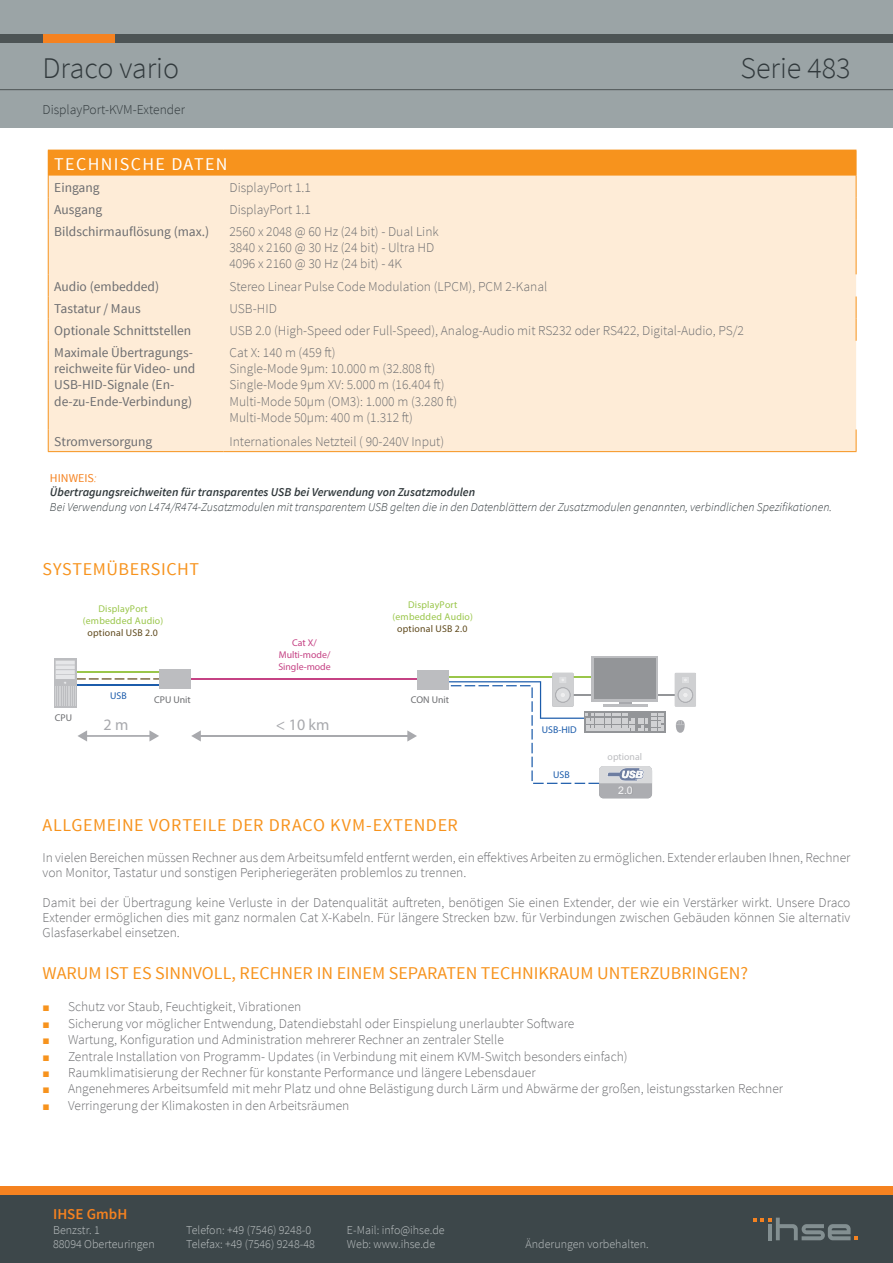
<style>
.page{position:relative;width:893px;height:1263px;background:#fff}
.page>*{position:absolute;margin:0;border:0;box-sizing:border-box;transform-origin:0 0}
.t1{font:300 30px "Source Sans Pro";color:#31393c}
.Text_Normal_1_8pt{font:18px "Source Sans Pro";color:#f7931d}
.Text_Normal_1_8pt-2{font:18px "Source Sans Pro";letter-spacing:.035em;color:#f7931d}
.t2{font:18px "Source Sans Pro";letter-spacing:.075em;color:#fff}
.Überschrift_1{font:18px "Source Sans Pro";letter-spacing:.03em;color:#f7931d}
.t3{font:15.9px "Helvetica";color:#a8a9ad}
.t4{font:600 15px "Source Sans Pro";letter-spacing:.005em;color:#f58220}
.Text_Normal_1_8pt-3{font:300 13.5px/15px "Source Sans Pro";color:#6c6d70}
.Text_Normal_1_8pt-4{font:13.5px/16.2px "Source Sans Pro";color:#6c6d70}
.t5{font:300 13.5px "Source Sans Pro";color:#31393c}
.t6{font:italic 300 12px "Source Sans Pro";color:#31393c}
.t7{font:300 12px/14.4px "Source Sans Pro";color:#c0c5c6}
.t8{font:italic 600 12px "Source Sans Pro";color:#31393c}
.t9{font:12px "Source Sans Pro";color:#f58220}
.t10{font:10.5px "Arial";color:#fff}
.t11{font:9.9px/11.9px "Helvetica";letter-spacing:.02em;color:#9ac64a;text-align:center}
.t12{font:9.9px "Helvetica";letter-spacing:.02em;color:#5f491c}
.t13{font:9.9px/11.9px "Helvetica";color:#c54284;text-align:center}
.t14{font:700 9.9px "Helvetica";color:#6d6e71}
.t15{font:9.9px "Helvetica";color:#1c5cab}
.t16{font:700 9.9px "Helvetica";color:#bcbdc0}
.s1{font-weight:300;font-style:italic}
.s2{font-family:"Arial";font-weight:400;font-size:12px;color:#f7931d}
</style>
<div class="page">
<div style="left:0;top:0;width:893px;height:128px;background:#9ba4a6"></div>
<hr style="left:0;top:89px;width:893px;height:1px;background:#4d5455">
<div style="left:115px;top:34px;width:778px;height:9px;background:#4d5455"></div>
<div style="left:43px;top:34px;width:72px;height:9px;background:#f58220"></div>
<div style="left:0;top:34px;width:43px;height:9px;background:#4d5455"></div>
<div style="left:0;top:1195px;width:893px;height:68px;background:#3d474a"></div>
<svg style="left:753px;top:1217px;width:105px;height:23px"></svg>
<div style="left:0;top:1186px;width:893px;height:9px;background:#f58220"></div>
<div style="left:48px;top:150px;width:808px;height:26px;background:#f7931d"></div>
<div style="left:49px;top:176px;width:807px;height:275px;background:#feecd7"></div>
<hr style="left:48px;top:220px;width:1px;height:54px;background:#f7931d">
<hr style="left:856px;top:220px;width:1px;height:54px;background:#f7931d">
<svg style="left:48px;top:274px;width:1px;height:67px"></svg>
<svg style="left:856px;top:296px;width:1px;height:45px"></svg>
<hr style="left:48px;top:341px;width:1px;height:88px;background:#f7931d">
<svg style="left:48px;top:429px;width:1px;height:22px"></svg>
<svg style="left:856px;top:429px;width:1px;height:22px"></svg>
<svg style="left:48px;top:175px;width:1px;height:45px"></svg>
<svg style="left:856px;top:150px;width:1px;height:70px"></svg>
<hr style="left:48px;top:451px;width:175px;height:1px;background:#f7931d">
<hr style="left:223px;top:451px;width:633px;height:1px;background:#f7931d">
<hr style="left:564px;top:694px;width:117px;height:1px;background:#939598">
<hr style="left:190px;top:679px;width:227px;height:1px;background:#c54284">
<hr style="left:199px;top:735px;width:210px;height:2px;background:#a8a9ad">
<svg style="left:407px;top:730px;width:10px;height:11px"></svg>
<svg style="left:191px;top:730px;width:10px;height:11px"></svg>
<svg style="left:54px;top:658px;width:23px;height:49px"></svg>
<svg style="left:55px;top:660px;width:105px;height:45px"></svg>
<hr style="left:85px;top:735px;width:66px;height:2px;background:#a8a9ad">
<svg style="left:149px;top:730px;width:10px;height:11px"></svg>
<svg style="left:78px;top:730px;width:9px;height:11px"></svg>
<div style="left:160px;top:669px;width:31px;height:20px;background:#bcbdc0"></div>
<div style="left:417px;top:670px;width:31px;height:19px;background:#bcbdc0"></div>
<div style="left:592px;top:656px;width:66px;height:45px;background:#bcbdc0"></div>
<div style="left:594px;top:658px;width:61px;height:41px;background:#939598"></div>
<div style="left:584px;top:711px;width:81px;height:22px;background:#939598"></div>
<svg style="left:445px;top:673px;width:219px;height:125px"></svg>
<svg style="left:676px;top:720px;width:9px;height:13px"></svg>
<svg style="left:675px;top:673px;width:21px;height:34px"></svg>
<h1 class="t1" style="left:43px;top:50px;width:138px">Draco vario</h1>
<h1 class="t5" style="left:43px;top:101px;width:144px">DisplayPort-KVM-Extender</h1>
<h1 class="t1" style="left:740px;top:50px;width:112px">Serie 483</h1>
<p class="t2" style="left:54px;top:152px;width:175px">TECHNISCHE DATEN</p>
<p class="Text_Normal_1_8pt-4" style="left:54px;top:179px;width:47px">Eingang</p>
<p class="Text_Normal_1_8pt-3" style="left:229px;top:180px;width:83px">DisplayPort 1.1</p>
<p class="Text_Normal_1_8pt-4" style="left:54px;top:201px;width:49px">Ausgang</p>
<p class="Text_Normal_1_8pt-3" style="left:229px;top:202px;width:83px">DisplayPort 1.1</p>
<p class="Text_Normal_1_8pt-4" style="left:54px;top:224px;width:157px">Bildschirmauflösung (max.)</p>
<p class="Text_Normal_1_8pt-3" style="left:229px;top:224px;width:211px">2560 x 2048 @ 60 Hz (24 bit) - Dual Link</p>
<p class="Text_Normal_1_8pt-3" style="left:229px;top:240px;width:206px">3840 x 2160 @ 30 Hz (24 bit) - Ultra HD</p>
<p class="Text_Normal_1_8pt-3" style="left:229px;top:256px;width:174px">4096 x 2160 @ 30 Hz (24 bit) - 4K</p>
<p class="Text_Normal_1_8pt-4" style="left:54px;top:278px;width:106px">Audio (embedded)</p>
<p class="Text_Normal_1_8pt-3" style="left:229px;top:279px;width:319px">Stereo Linear Pulse Code Modulation (LPCM), PCM 2-Kanal</p>
<p class="Text_Normal_1_8pt-4" style="left:54px;top:300px;width:88px">Tastatur / Maus</p>
<p class="Text_Normal_1_8pt-3" style="left:229px;top:301px;width:49px">USB-HID</p>
<p class="Text_Normal_1_8pt-4" style="left:54px;top:322px;width:139px">Optionale Schnittstellen</p>
<p class="Text_Normal_1_8pt-3" style="left:229px;top:323px;width:516px">USB 2.0 (High-Speed oder Full-Speed), Analog-Audio mit RS232 oder RS422, Digital-Audio, PS/2</p>
<p class="Text_Normal_1_8pt-4" style="left:54px;top:345px;width:143px">Maximale Übertragungs&shy;reichweite für Video- und<br>USB-HID-Signale (En&shy;de-zu-Ende-Verbindung)</p>
<p class="Text_Normal_1_8pt-3" style="left:229px;top:345px;width:108px">Cat X: 140 m (459 ft)</p>
<p class="Text_Normal_1_8pt-3" style="left:229px;top:361px;width:207px">Single-Mode 9μm: 10.000 m (32.808 ft)</p>
<p class="Text_Normal_1_8pt-3" style="left:229px;top:377px;width:217px">Single-Mode 9μm XV: 5.000 m (16.404 ft)</p>
<p class="Text_Normal_1_8pt-3" style="left:229px;top:394px;width:229px">Multi-Mode 50μm (OM3): 1.000 m (3.280 ft)</p>
<p class="Text_Normal_1_8pt-3" style="left:229px;top:410px;width:185px">Multi-Mode 50μm: 400 m (1.312 ft)</p>
<p class="Text_Normal_1_8pt-4" style="left:54px;top:433px;width:100px">Stromversorgung</p>
<p class="Text_Normal_1_8pt-3" style="left:229px;top:434px;width:216px">Internationales Netzteil ( 90-240V Input)</p>
<p class="t9" style="left:50px;top:471px;width:48px">HINWEIS<span class="s1">:</span></p>
<p class="t8" style="left:50px;top:485px;width:427px">Übertragungsreichweiten für transparentes USB bei Verwendung von Zusatzmodulen</p>
<p class="t6" style="left:50px;top:500px;width:784px">Bei Verwendung von L474/R474-Zusatzmodulen mit transparentem USB gelten die in den Datenblättern der Zusatzmodulen genannten, verbindlichen Spezifikationen.</p>
<p class="Überschrift_1" style="left:42px;top:558px;width:158px">SYSTEMÜBERSICHT</p>
<p class="t11" style="left:83px;top:603px;width:82px">DisplayPort (embedded Audio)</p>
<p class="t12" style="left:88px;top:626px;width:72px">optional USB 2.0</p>
<p class="t13" style="left:278px;top:637px;width:54px">Cat X/<br>Multi-mode/<br>Single-mode</p>
<p class="t11" style="left:392px;top:598px;width:82px">DisplayPort (embedded Audio)</p>
<p class="t12" style="left:397px;top:622px;width:72px">optional USB 2.0</p>
<p class="t14" style="left:55px;top:711px;width:19px">CPU</p>
<p class="t15" style="left:110px;top:689px;width:18px">USB</p>
<p class="t14" style="left:154px;top:693px;width:38px">CPU Unit</p>
<p class="t14" style="left:411px;top:693px;width:40px">CON Unit</p>
<p class="t3" style="left:104px;top:714px;width:26px">2 m</p>
<p class="t3" style="left:276px;top:714px;width:55px">&lt; 10 km</p>
<p class="t15" style="left:542px;top:723px;width:36px">USB-HID</p>
<p class="t15" style="left:553px;top:769px;width:18px">USB</p>
<p class="t16" style="left:608px;top:751px;width:36px">optional</p>
<p class="t10" style="left:618px;top:783px;width:16px">2.0</p>
<p class="Text_Normal_1_8pt-2" style="left:43px;top:814px;width:417px">ALLGEMEINE VORTEILE DER DRACO KVM-EXTENDER</p>
<p class="Text_Normal_1_8pt-3" style="left:43px;top:850px;width:809px">In vielen Bereichen müssen Rechner aus dem Arbeitsumfeld entfernt werden, ein effektives Arbeiten zu ermöglichen. Extender erlauben Ihnen, Rechner von Monitor, Tastatur und sonstigen Peripheriegeräten problemlos zu trennen.</p>
<p class="Text_Normal_1_8pt-3" style="left:43px;top:895px;width:809px;text-align:justify">Damit bei der Übertragung keine Verluste in der Datenqualität auftreten, benötigen Sie einen Extender, der wie ein Verstärker wirkt. Unsere Draco Extender ermöglichen dies mit ganz normalen Cat X-Kabeln. Für längere Strecken bzw. für Verbindungen zwischen Gebäuden können Sie alternativ Glasfaserkabel einsetzen.</p>
<p class="Text_Normal_1_8pt" style="left:43px;top:962px;width:707px">WARUM IST ES SINNVOLL, RECHNER IN EINEM SEPARATEN TECHNIKRAUM UNTERZUBRINGEN?</p>
<p class="Text_Normal_1_8pt-3" style="left:43px;top:999px;width:260px"><span class="s2">■</span> Schutz vor Staub, Feuchtigkeit, Vibrationen</p>
<p class="Text_Normal_1_8pt-3" style="left:43px;top:1016px;width:533px"><span class="s2">■</span> Sicherung vor möglicher Entwendung, Datendiebstahl oder Einspielung unerlaubter Software</p>
<p class="Text_Normal_1_8pt-3" style="left:43px;top:1032px;width:463px"><span class="s2">■</span> Wartung, Konfiguration und Administration mehrerer Rechner an zentraler Stelle</p>
<p class="Text_Normal_1_8pt-3" style="left:43px;top:1048px;width:587px"><span class="s2">■</span> Zentrale Installation von Programm- Updates (in Verbindung mit einem KVM-Switch besonders einfach)</p>
<p class="Text_Normal_1_8pt-3" style="left:43px;top:1065px;width:495px"><span class="s2">■</span> Raumklimatisierung der Rechner für konstante Performance und längere Lebensdauer</p>
<p class="Text_Normal_1_8pt-3" style="left:43px;top:1081px;width:742px"><span class="s2">■</span> Angenehmeres Arbeitsumfeld mit mehr Platz und ohne Belästigung durch Lärm und Abwärme der großen, leistungsstarken Rechner</p>
<p class="Text_Normal_1_8pt-3" style="left:43px;top:1098px;width:308px"><span class="s2">■</span> Verringerung der Klimakosten in den Arbeitsräumen</p>
<p class="t4" style="left:53px;top:1204px;width:76px">IHSE GmbH</p>
<p class="t7" style="left:53px;top:1222px;width:103px">Benzstr. 1<br>88094 Oberteuringen</p>
<p class="t7" style="left:186px;top:1222px;width:130px">Telefon: +49 (7546) 9248-0<br>Telefax: +49 (7546) 9248-48</p>
<p class="t7" style="left:347px;top:1222px;width:99px">E-Mail: info@ihse.de<br>Web: www.ihse.de</p>
<p class="t7" style="left:526px;top:1237px;width:125px">Änderungen vorbehalten.</p>
</div>
